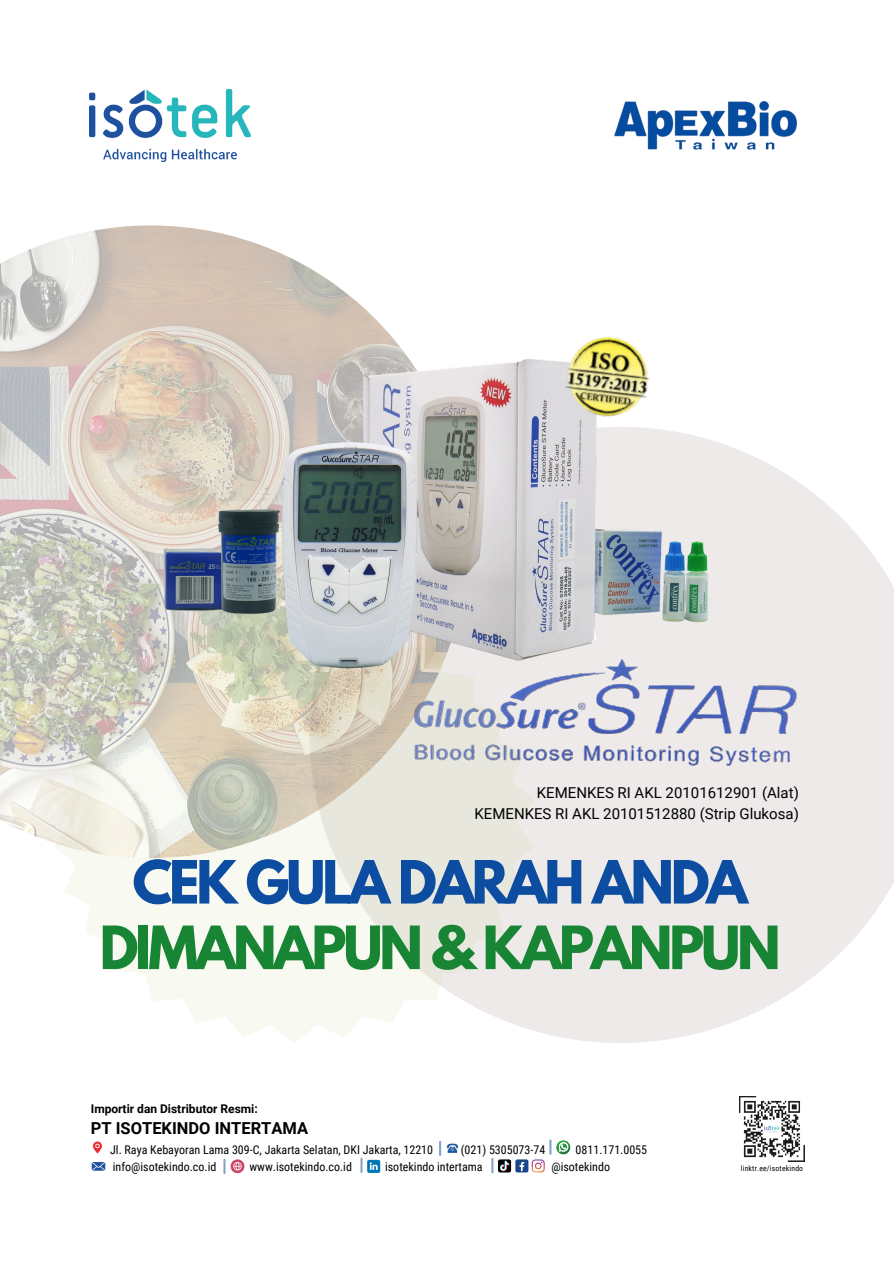
<style>
.page{position:relative;width:894px;height:1264px;background:#fff}
.page>*{position:absolute;margin:0;border:0;box-sizing:border-box;transform-origin:0 0}
.t1{font:700 52.8px/65.6px "League Spartan";letter-spacing:-.065em;color:#178533;text-align:center}
.t2{font:700 16.5px "Roboto";color:#000}
.t3{font:15px/20.9px "Roboto";color:#000;text-align:right}
.t4{font:12px "Roboto Condensed";color:#000}
.t5{font:700 12px "Roboto";color:#000}
.t6{font:7.65px "Roboto Condensed";letter-spacing:.025em;color:#000}
.s1{color:#0c4da1}
</style>
<div class="page">
<svg style="left:534px;top:446px;width:359px;height:597px;fill:#edeae9"></svg>
<img style="left:534px;top:646px;width:264px;height:127px">
<svg style="left:65px;top:749px;width:469px;height:293px;fill:#f8faf1"></svg>
<img style="left:0;top:225px;width:467px;height:633px">
<img style="left:151px;top:225px;width:578px;height:524px">
<img style="left:561px;top:326px;width:99px;height:99px">
<img style="left:614px;top:101px;width:184px;height:49px">
<img style="left:89px;top:89px;width:161px;height:72px">
<img style="left:93px;top:1141px;width:9px;height:13px">
<svg style="left:439px;top:1140px;width:19px;height:15px"></svg>
<svg style="left:92px;top:1162px;width:13px;height:8px"></svg>
<div style="left:515px;top:1159px;width:13px;height:13px;background:#1a4789;border-radius:2px"></div>
<svg style="left:519px;top:1162px;width:5px;height:9px"></svg>
<img style="left:739px;top:1096px;width:65px;height:65px">
<svg style="left:531px;top:1140px;width:39px;height:32px"></svg>
<svg style="left:223px;top:1159px;width:21px;height:14px"></svg>
<svg style="left:491px;top:1158px;width:20px;height:14px"></svg>
<svg style="left:360px;top:1158px;width:20px;height:14px"></svg>
<p class="t3" style="left:474px;top:782px;width:326px">KEMENKES RI AKL 20101612901 (Alat)<br>KEMENKES RI AKL 20101512880 (Strip Glukosa)</p>
<p class="t1" style="left:99px;top:856px;width:682px"><span class="s1">CEK GULA DARAH ANDA<br></span>DIMANAPUN &amp; KAPANPUN</p>
<p class="t5" style="left:91px;top:1101px;width:168px">Importir dan Distributor Resmi:</p>
<p class="t2" style="left:91px;top:1118px;width:219px">PT ISOTEKINDO INTERTAMA</p>
<p class="t4" style="left:110px;top:1142px;width:324px">Jl. Raya Kebayoran Lama 309-C, Jakarta Selatan, DKI Jakarta, 12210</p>
<p class="t4" style="left:461px;top:1142px;width:86px">(021) 5305073-74</p>
<p class="t4" style="left:575px;top:1142px;width:73px">0811.171.0055</p>
<p class="t4" style="left:113px;top:1159px;width:105px">info@isotekindo.co.id</p>
<p class="t4" style="left:249px;top:1159px;width:104px">www.isotekindo.co.id</p>
<p class="t4" style="left:385px;top:1159px;width:99px">isotekindo intertama</p>
<p class="t4" style="left:551px;top:1159px;width:60px">@isotekindo</p>
<p class="t6" style="left:740px;top:1163px;width:64px">linktr.ee/isotekindo</p>
</div>
